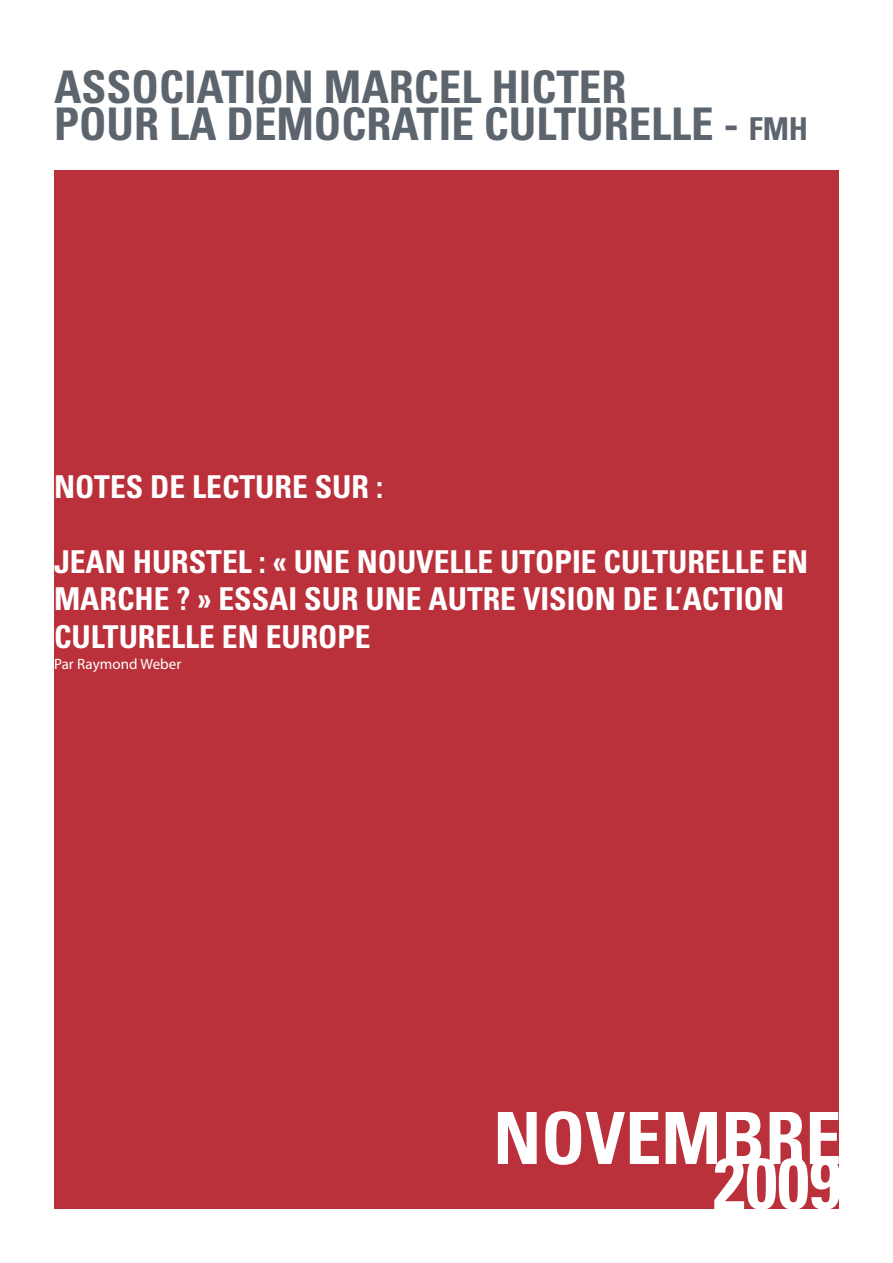
<style>
.page{position:relative;width:893px;height:1263px;background:#fff}
.page>*{position:absolute;margin:0;border:0;box-sizing:border-box;transform-origin:0 0}
.t1{font:700 condensed 72px "Univers";color:#fff}
.Titre_analyse_drapeau{font:700 condensed 45px "Univers";color:#5c656d}
.Titre_analyse_drapeau-2{font:700 condensed 31.5px/37.5px "Univers";color:#fff}
.Paragraphe_texte{font:15px "Myriad Pro";letter-spacing:.005em;color:#fff}
.s1{font-size:31.5px}
</style>
<div class="page">
<div style="left:54px;top:170px;width:785px;height:1039px;background:#ba313b"></div>
<p class="Titre_analyse_drapeau" style="left:54px;top:59px;width:574px">ASSOCIATION MARCEL HICTER</p>
<p class="Titre_analyse_drapeau" style="left:54px;top:97px;width:756px">POUR LA DÉMOCRATIE CULTURELLE - <span class="s1">FMH</span></p>
<p class="Titre_analyse_drapeau-2" style="left:54px;top:467px;width:331px">NOTES DE LECTURE SUR :</p>
<p class="Titre_analyse_drapeau-2" style="left:54px;top:542px;width:756px">JEAN HURSTEL : « UNE NOUVELLE UTOPIE CULTURELLE EN<br>MARCHE ? » ESSAI SUR UNE AUTRE VISION DE L’ACTION<br>CULTURELLE EN EUROPE</p>
<p class="Paragraphe_texte" style="left:54px;top:656px;width:129px">Par Raymond Weber</p>
<p class="t1" style="left:493px;top:1094px;width:350px">NOVEMBRE</p>
<p class="t1" style="left:713px;top:1139px;width:129px">2009</p>
</div>
